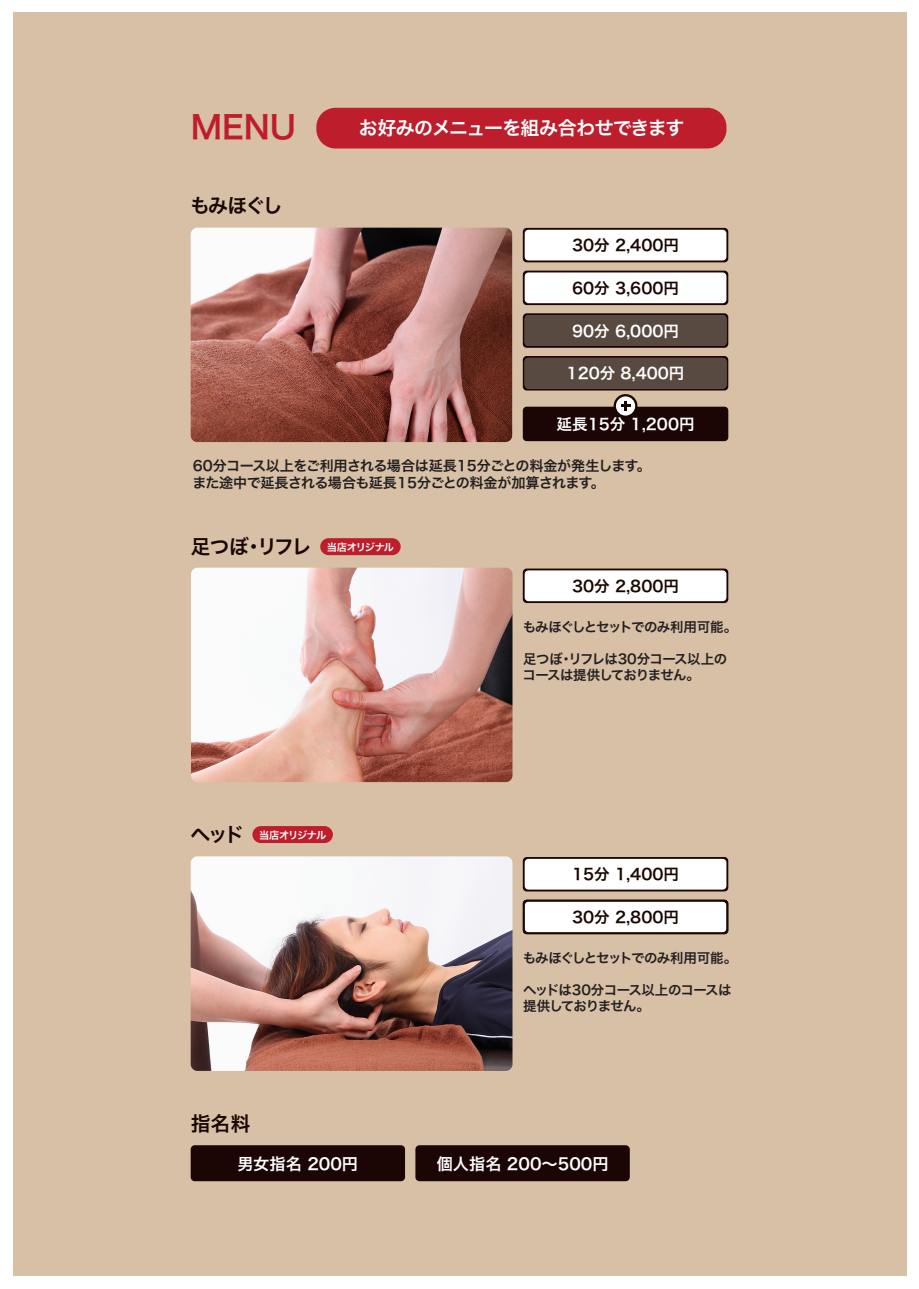
<style>
.page{position:relative;width:919px;height:1289px;background:#fff}
.page>*{position:absolute;margin:0;border:0;box-sizing:border-box;transform-origin:0 0}
.t1{font:31.8px "Hiragino Sans W6";color:#be1d2c}
.t2{font:19.8px "Hiragino Sans W6";letter-spacing:-.055em;color:#180600}
.t3{font:18.9px "Hiragino Sans W6";letter-spacing:-.035em;color:#fff}
.t4{font:16.2px "Hiragino Sans W6";color:#fff}
.t5{font:15.6px "Hiragino Sans W6";color:#180600}
.t6{font:15.6px "Hiragino Sans W6";color:#fff}
.t7{font:14.1px/16.8px "Hiragino Sans W6";letter-spacing:-.03em;color:#231f20}
.t8{font:13.5px/16.2px "Hiragino Sans W6";letter-spacing:-.05em;color:#231f20}
.t9{font:13.5px "Hiragino Sans W6";letter-spacing:-.08em;color:#231f20}
.t10{font:10.2px "Hiragino Sans W6";letter-spacing:-.075em;color:#fff}
.s1{font-size:19.8px;color:#180600}
</style>
<div class="page">
<div style="left:13px;top:13px;width:893px;height:1263px;background:#d7c0a5"></div>
<div style="left:316px;top:108px;width:410px;height:40px;background:#be1d2c;border-radius:19px"></div>
<div style="left:191px;top:1145px;width:214px;height:36px;background:#1b0505;border-radius:4px"></div>
<div style="left:415px;top:1145px;width:214px;height:36px;background:#1b0505;border-radius:4px"></div>
<svg style="left:522px;top:356px;width:206px;height:34px;background:#54443c"></svg>
<svg style="left:522px;top:313px;width:206px;height:35px;background:#54443c"></svg>
<svg style="left:522px;top:270px;width:206px;height:35px;background:#e3dfde"></svg>
<svg style="left:522px;top:228px;width:206px;height:34px;background:#e5e2e2"></svg>
<div style="left:522px;top:406px;width:206px;height:35px;background:#1b0505;border-radius:4px"></div>
<svg style="left:613px;top:394px;width:24px;height:24px"></svg>
<div style="left:616px;top:396px;width:19px;height:19px;background:#fff;border-radius:50%"></div>
<svg style="left:621px;top:401px;width:9px;height:10px"></svg>
<img style="left:191px;top:228px;width:321px;height:214px">
<img style="left:191px;top:567px;width:321px;height:215px">
<svg style="left:522px;top:568px;width:206px;height:35px;background:#e3dfdf"></svg>
<div style="left:320px;top:538px;width:80px;height:17px;background:#be1d2c;border-radius:8px"></div>
<svg style="left:522px;top:899px;width:206px;height:35px;background:#dfdbdb"></svg>
<svg style="left:522px;top:857px;width:206px;height:34px;background:#e5e2e2"></svg>
<div style="left:252px;top:826px;width:81px;height:17px;background:#be1d2c;border-radius:8px"></div>
<img style="left:191px;top:856px;width:321px;height:214px">
<h1 class="t1" style="left:191px;top:98px;width:107px">MENU</h1>
<h3 class="t3" style="left:359px;top:111px;width:327px">お好みのメニューを組み合わせできます</h3>
<h2 class="t2" style="left:190px;top:188px;width:94px">もみほぐし</h2>
<p class="t5" style="left:572px;top:231px;width:108px">30分 2,400円</p>
<p class="t5" style="left:572px;top:274px;width:108px">60分 3,600円</p>
<p class="t6" style="left:572px;top:317px;width:108px">90分 6,000円</p>
<p class="t6" style="left:566px;top:359px;width:119px">120分 8,400円</p>
<p class="t6" style="left:556px;top:410px;width:139px">延長15分 1,200円</p>
<p class="t7" style="left:192px;top:457px;width:460px">60分コース以上をご利用される場合は延長15分ごとの料金が発生します。また途中で延長される場合も延長15分ごとの料金が加算されます。</p>
<h2 class="t2" style="left:191px;top:529px;width:205px">足つぼ・リフレ <sup>当店オリジナル</sup></h2>
<p class="t10" style="left:190px;top:825px;width:137px"><span class="s1">ヘッド</span> 当店オリジナル</p>
<p class="t5" style="left:572px;top:572px;width:108px">30分 2,800円</p>
<p class="t9" style="left:523px;top:614px;width:216px">もみほぐしとセットでのみ利用可能。</p>
<p class="t8" style="left:522px;top:650px;width:206px">足つぼ・リフレは30分コース以上のコースは提供しておりません。</p>
<p class="t5" style="left:572px;top:860px;width:108px">15分 1,400円</p>
<p class="t5" style="left:572px;top:903px;width:108px">30分 2,800円</p>
<p class="t9" style="left:523px;top:945px;width:216px">もみほぐしとセットでのみ利用可能。</p>
<p class="t8" style="left:523px;top:981px;width:210px">ヘッドは30分コース以上のコースは提供しておりません。</p>
<h2 class="t2" style="left:191px;top:1105px;width:61px">指名料</h2>
<p class="t4" style="left:237px;top:1148px;width:122px">男女指名 200円</p>
<p class="t4" style="left:436px;top:1148px;width:173px">個人指名 200～500円</p>
</div>
